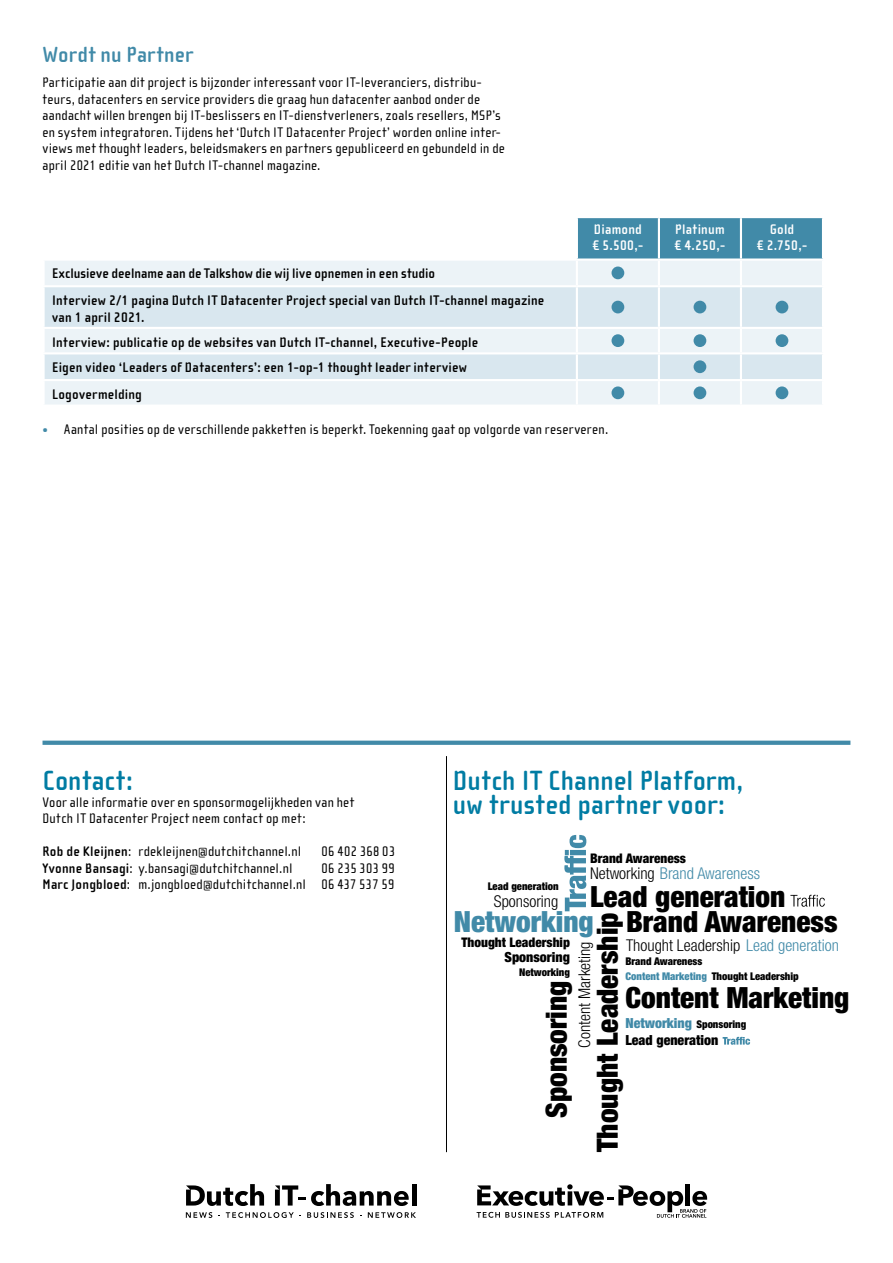
<style>
.page{position:relative;width:893px;height:1263px;background:#fff}
.page>*{position:absolute;margin:0;border:0;box-sizing:border-box;transform-origin:0 0}
.t1{font:900 condensed 29.25px "Helvetica Neue LT Std";color:#000}
.t2{font:700 28.5px/24px "Cholla Sans OT";letter-spacing:.015em;color:#007ca3}
.t3{font:700 22.5px "Cholla Sans OT";letter-spacing:.01em;color:#418aa8}
.t4{font:300 condensed 16.35px "Helvetica Neue LT Std";color:#000}
.t5{font:300 condensed 16.35px "Helvetica Neue LT Std";color:#418aa8}
.t6{font:14.25px/16.5px "Cholla Sans OT";letter-spacing:.02em;color:#000}
.t7{font:700 14.25px/25.8px "Cholla Sans OT";letter-spacing:.02em;color:#000}
.t8{font:700 14.25px/16.5px "Cholla Sans OT";letter-spacing:.015em;color:#fff}
.t9{font:900 condensed 13.95px "Helvetica Neue LT Std";color:#000}
.t10{font:900 condensed 13.95px "Helvetica Neue LT Std";color:#418aa8}
.t11{font:900 condensed 13.2px "Helvetica Neue LT Std";color:#000}
.t12{font:900 condensed 10.65px "Helvetica Neue LT Std";color:#000}
.s1{color:#418aa8}
.s2{font-weight:700}
.s3{color:#000}
</style>
<div class="page">
<svg style="left:311px;top:1184px;width:98px;height:22px"></svg>
<hr style="left:412px;top:1184px;width:4px;height:21px;background:#000">
<svg style="left:186px;top:1184px;width:78px;height:22px"></svg>
<svg style="left:275px;top:1185px;width:30px;height:20px"></svg>
<svg style="left:186px;top:1212px;width:26px;height:6px"></svg>
<svg style="left:226px;top:1212px;width:75px;height:6px"></svg>
<svg style="left:307px;top:1212px;width:47px;height:6px"></svg>
<svg style="left:368px;top:1212px;width:48px;height:6px"></svg>
<svg style="left:477px;top:1184px;width:230px;height:34px"></svg>
<svg style="left:43px;top:741px;width:807px;height:4px;background:#478daa"></svg>
<hr style="left:446px;top:756px;width:1px;height:396px;background:#000">
<svg style="left:723px;top:1037px;width:27px;height:8px"></svg>
<svg style="left:564px;top:835px;width:22px;height:76px"></svg>
<svg style="left:790px;top:895px;width:35px;height:12px"></svg>
<div style="left:578px;top:218px;width:244px;height:40px;background:#418aa8"></div>
<div style="left:45px;top:261px;width:777px;height:143px;background:#ecf3f7"></div>
<svg style="left:45px;top:287px;width:777px;height:92px;background:#deeaf1"></svg>
<hr style="left:43px;top:285px;width:534px;height:2px;background:#fff">
<hr style="left:43px;top:327px;width:534px;height:2px;background:#fff">
<hr style="left:43px;top:352px;width:534px;height:2px;background:#fff">
<hr style="left:43px;top:379px;width:534px;height:2px;background:#fff">
<hr style="left:658px;top:218px;width:2px;height:40px;background:#fff">
<hr style="left:740px;top:218px;width:2px;height:40px;background:#fff">
<hr style="left:576px;top:261px;width:2px;height:24px;background:#fff">
<hr style="left:658px;top:261px;width:2px;height:24px;background:#fff">
<hr style="left:740px;top:261px;width:2px;height:24px;background:#fff">
<hr style="left:577px;top:285px;width:82px;height:2px;background:#fff">
<hr style="left:576px;top:287px;width:2px;height:40px;background:#fff">
<hr style="left:659px;top:285px;width:82px;height:2px;background:#fff">
<hr style="left:658px;top:287px;width:2px;height:40px;background:#fff">
<hr style="left:741px;top:285px;width:83px;height:2px;background:#fff">
<hr style="left:740px;top:287px;width:2px;height:40px;background:#fff">
<hr style="left:577px;top:327px;width:82px;height:2px;background:#fff">
<hr style="left:576px;top:329px;width:2px;height:23px;background:#fff">
<hr style="left:659px;top:327px;width:82px;height:2px;background:#fff">
<hr style="left:658px;top:329px;width:2px;height:23px;background:#fff">
<hr style="left:741px;top:327px;width:83px;height:2px;background:#fff">
<hr style="left:740px;top:329px;width:2px;height:23px;background:#fff">
<hr style="left:577px;top:352px;width:82px;height:2px;background:#fff">
<hr style="left:576px;top:354px;width:2px;height:25px;background:#fff">
<hr style="left:659px;top:352px;width:82px;height:2px;background:#fff">
<hr style="left:658px;top:354px;width:2px;height:25px;background:#fff">
<hr style="left:741px;top:352px;width:83px;height:2px;background:#fff">
<hr style="left:740px;top:354px;width:2px;height:25px;background:#fff">
<hr style="left:577px;top:379px;width:82px;height:2px;background:#fff">
<hr style="left:576px;top:381px;width:2px;height:23px;background:#fff">
<hr style="left:659px;top:379px;width:82px;height:2px;background:#fff">
<hr style="left:658px;top:381px;width:2px;height:23px;background:#fff">
<hr style="left:741px;top:379px;width:83px;height:2px;background:#fff">
<hr style="left:740px;top:381px;width:2px;height:23px;background:#fff">
<div style="left:611px;top:266px;width:13px;height:13px;background:#418aa8;border-radius:50%"></div>
<div style="left:611px;top:301px;width:13px;height:12px;background:#418aa8;border-radius:50%"></div>
<div style="left:694px;top:301px;width:12px;height:12px;background:#418aa8;border-radius:50%"></div>
<div style="left:776px;top:301px;width:12px;height:12px;background:#418aa8;border-radius:50%"></div>
<div style="left:611px;top:334px;width:13px;height:13px;background:#418aa8;border-radius:50%"></div>
<div style="left:694px;top:334px;width:12px;height:13px;background:#418aa8;border-radius:50%"></div>
<div style="left:776px;top:334px;width:12px;height:13px;background:#418aa8;border-radius:50%"></div>
<div style="left:694px;top:360px;width:12px;height:13px;background:#418aa8;border-radius:50%"></div>
<div style="left:611px;top:386px;width:13px;height:13px;background:#418aa8;border-radius:50%"></div>
<div style="left:694px;top:386px;width:12px;height:13px;background:#418aa8;border-radius:50%"></div>
<div style="left:776px;top:386px;width:12px;height:13px;background:#418aa8;border-radius:50%"></div>
<h3 class="t3" style="left:43px;top:43px;width:152px">Wordt nu Partner</h3>
<p class="t6" style="left:43px;top:74px;width:464px">Participatie aan dit project is bijzonder interessant voor IT-leveranciers, distribu&shy;teurs, datacenters en service providers die graag hun datacenter aanbod onder de aandacht willen brengen bij IT-beslissers en IT-dienstverleners, zoals resellers, MSP’s en system integratoren. Tijdens het ‘Dutch IT Datacenter Project’ worden online inter&shy;views met thought leaders, beleidsmakers en partners gepubliceerd en gebundeld in de april 2021 editie van het Dutch IT-channel magazine.</p>
<p class="t8" style="left:592px;top:221px;width:52px">Diamond € 5.500,-</p>
<p class="t8" style="left:675px;top:221px;width:52px">Platinum € 4.250,-</p>
<p class="t8" style="left:757px;top:221px;width:52px;text-align:center">Gold<br>€ 2.750,-</p>
<p class="t7" style="left:52px;top:260px;width:494px;line-height:26.7px">Exclusieve deelname aan de Talkshow die wij live opnemen in een studio<br>Interview 2/1 pagina Dutch IT Datacenter Project special van Dutch IT-channel magazine</p>
<p class="t7" style="left:52px;top:304px;width:428px">van 1 april 2021.<br>Interview: publicatie op de websites van Dutch IT-channel, Executive-People Eigen video ‘Leaders of Datacenters’: een 1-op-1 thought leader interview Logovermelding</p>
<p class="t6" style="left:43px;top:421px;width:567px"><span class="s1">•</span> Aantal posities op de verschillende pakketten is beperkt. Toekenning gaat op volgorde van reserveren.</p>
<h2 class="t2" style="left:43px;top:769px;width:92px">Contact:</h2>
<p class="t6" style="left:43px;top:794px;width:313px">Voor alle informatie over en sponsormogelijkheden van het<br>Dutch IT Datacenter Project neem contact op met:</p>
<p class="t6" style="left:43px;top:843px;width:260px"><span class="s2">Rob de Kleijnen</span>: rdekleijnen@dutchitchannel.nl</p>
<p class="t6" style="left:322px;top:843px;width:75px">06 402 368 03</p>
<p class="t6" style="left:43px;top:860px;width:252px"><span class="s2">Yvonne Bansagi</span>: y.bansagi@dutchitchannel.nl</p>
<p class="t6" style="left:43px;top:860px;width:354px;text-align:right">06 235 303 99<br><span class="s2">Marc Jongbloed</span>: m.jongbloed@dutchitchannel.nl 06 437 537 59</p>
<h2 class="t2" style="left:453px;top:769px;width:292px">Dutch IT Channel Platform, uw trusted partner voor:</h2>
<p class="t11" style="left:590px;top:850px;width:97px">Brand Awareness</p>
<p class="t5" style="left:590px;top:864px;width:172px"><span class="s3">Networking</span> Brand Awareness</p>
<p class="t12" style="left:488px;top:880px;width:73px">Lead generation</p>
<h1 class="t1" style="left:590px;top:878px;width:197px">Lead generation</h1>
<p class="t4" style="left:494px;top:891px;width:66px">Sponsoring</p>
<h1 class="t1" style="left:454px;top:903px;width:385px"><span class="s1">Networking</span> Brand Awareness</h1>
<p class="t12" style="left:625px;top:969px;width:175px"><span class="s1">Content Marketing</span> Thought Leadership</p>
<h1 class="t1" style="left:589px;top:1152px;width:241px;rotate:-90deg">Thought Leadership</h1>
<p class="t11" style="left:461px;top:934px;width:110px">Thought Leadership</p>
<p class="t4" style="left:626px;top:936px;width:214px">Thought Leadership <span class="s1">Lead generation</span></p>
<p class="t4" style="left:575px;top:1047px;width:108px;rotate:-90deg">Content Marketing</p>
<p class="t9" style="left:504px;top:949px;width:67px">Sponsoring</p>
<p class="t12" style="left:625px;top:955px;width:78px">Brand Awareness</p>
<p class="t12" style="left:519px;top:965px;width:52px">Networking</p>
<h1 class="t1" style="left:538px;top:1118px;width:139px;rotate:-90deg">Sponsoring</h1>
<h1 class="t1" style="left:625px;top:980px;width:226px">Content Marketing</h1>
<p class="t10" style="left:625px;top:1014px;width:68px">Networking</p>
<p class="t12" style="left:696px;top:1017px;width:51px">Sponsoring</p>
<p class="t9" style="left:625px;top:1031px;width:95px">Lead generation</p>
</div>
